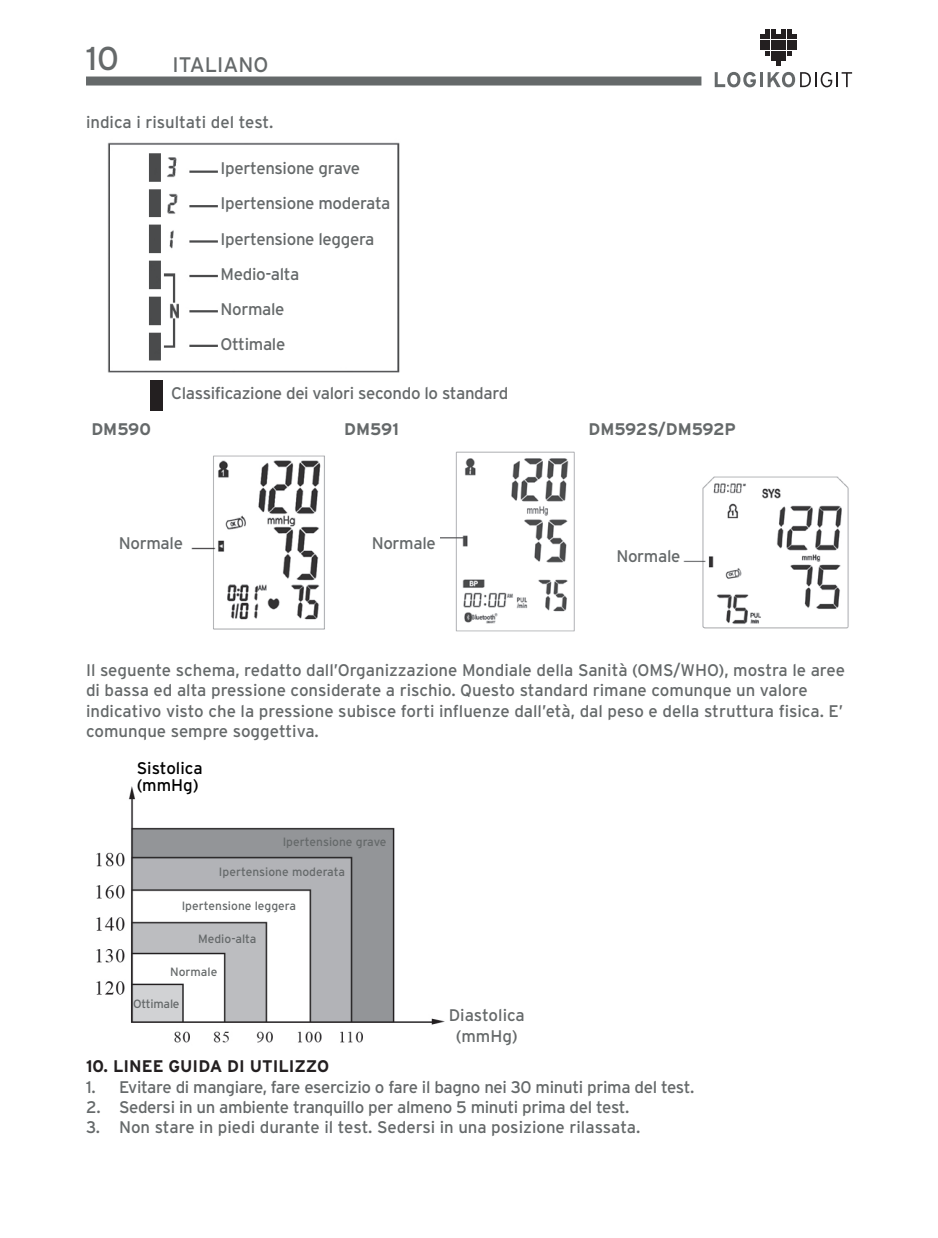
<style>
.page{position:relative;width:938px;height:1238px;background:#fff}
.page>*{position:absolute;margin:0;border:0;box-sizing:border-box;transform-origin:0 0}
.t1{font:33px "Interstate";color:#65696a}
.t2{font:21px "Interstate";color:#65696a}
.t3{font:16.8px/35.1px "Interstate";letter-spacing:-.015em;color:#65696a}
.t4{font:700 16.8px "Interstate";color:#65696a}
.t5{font:700 16.8px "Interstate";color:#231f20}
.t6{font:16.8px/17.1px "Interstate";color:#000}
.t7{font:12px "Interstate";color:#65696a}
.t8{font:12px "Interstate";letter-spacing:-.02em;color:#65696a}
</style>
<div class="page">
<div style="left:86px;top:76px;width:615px;height:9px;background:#65696a"></div>
<svg style="left:760px;top:29px;width:36px;height:37px"></svg>
<svg style="left:714px;top:72px;width:41px;height:15px"></svg>
<hr style="left:759px;top:72px;width:3px;height:15px;background:#65696a">
<svg style="left:767px;top:72px;width:84px;height:15px"></svg>
<img style="left:191px;top:455px;width:134px;height:175px">
<img style="left:440px;top:451px;width:135px;height:181px">
<img style="left:683px;top:476px;width:166px;height:153px">
<img style="left:107px;top:142px;width:293px;height:241px">
<div style="left:150px;top:380px;width:12px;height:31px;background:#231f20"></div>
<img style="left:96px;top:786px;width:349px;height:257px">
<h1 class="t1" style="left:86px;top:40px;width:35px">10</h1>
<p class="t2" style="left:172px;top:52px;width:97px">ITALIANO</p>
<p class="t3" style="left:86px;top:104px;width:189px">indica i risultati del test.</p>
<p class="t3" style="left:220px;top:151px;width:171px">Ipertensione grave<br>Ipertensione moderata<br>Ipertensione leggera<br>Medio-alta<br>Normale<br>Ottimale</p>
<p class="t3" style="left:171px;top:375px;width:338px">Classificazione dei valori secondo lo standard</p>
<p class="t4" style="left:91px;top:420px;width:61px">DM590</p>
<p class="t4" style="left:344px;top:420px;width:56px">DM591</p>
<p class="t4" style="left:588px;top:420px;width:149px">DM592S/DM592P</p>
<p class="t3" style="left:119px;top:525px;width:66px">Normale</p>
<p class="t3" style="left:371px;top:525px;width:66px">Normale</p>
<p class="t3" style="left:616px;top:538px;width:66px">Normale</p>
<p class="t3" style="left:86px;top:660px;width:760px;line-height:20.1px">Il seguente schema, redatto dall’Organizzazione Mondiale della Sanità (OMS/WHO), mostra le aree di bassa ed alta pressione considerate a rischio. Questo standard rimane comunque un valore indicativo visto che la pressione subisce forti influenze dall’età, dal peso e della struttura fisica. E’ comunque sempre soggettiva.</p>
<p class="t6" style="left:137px;top:759px;width:67px">Sistolica (mmHg)</p>
<p class="t7" style="left:282px;top:835px;width:105px">Ipertensione grave</p>
<p class="t7" style="left:219px;top:865px;width:128px">Ipertensione moderata</p>
<p class="t7" style="left:182px;top:899px;width:116px">Ipertensione leggera</p>
<p class="t7" style="left:198px;top:931px;width:60px">Medio-alta</p>
<p class="t7" style="left:170px;top:964px;width:49px">Normale</p>
<p class="t8" style="left:133px;top:997px;width:48px">Ottimale</p>
<p class="t3" style="left:448px;top:1004px;width:77px;line-height:20.7px;text-align:center">Diastolica (mmHg)</p>
<p class="t5" style="left:86px;top:1056px;width:244px">10. LINEE GUIDA DI UTILIZZO</p>
<p class="t3" style="left:86px;top:1068px;width:609px">1. Evitare di mangiare, fare esercizio o fare il bagno nei 30 minuti prima del test.</p>
<p class="t3" style="left:86px;top:1088px;width:544px">2. Sedersi in un ambiente tranquillo per almeno 5 minuti prima del test.</p>
<p class="t3" style="left:86px;top:1109px;width:555px">3. Non stare in piedi durante il test. Sedersi in una posizione rilassata.</p>
</div>
